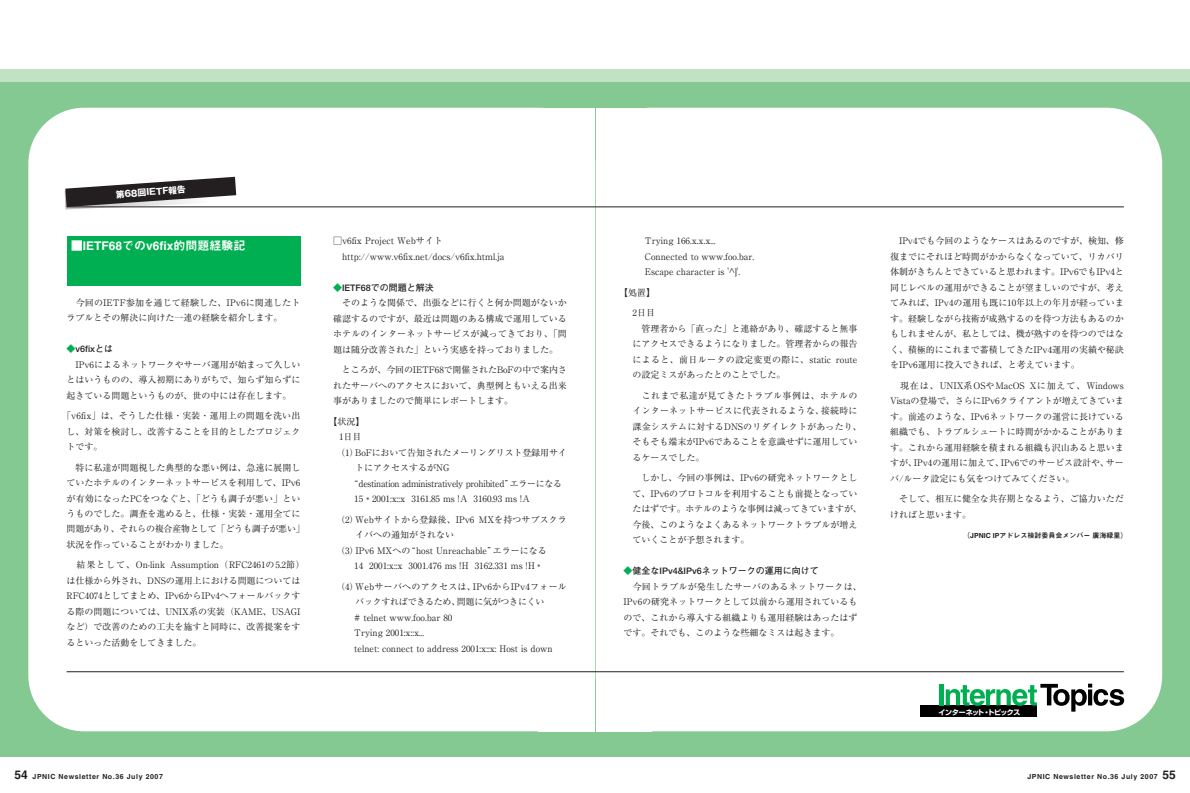
<style>
.page{position:relative;width:1190px;height:793px;background:#fff}
.page>*{position:absolute;margin:0;border:0;box-sizing:border-box;transform-origin:0 0}
.t1{font:12px "Midashi Go MB31";color:#fff}
.t2{font:9px/15.5px "Ryumin";color:#231f20}
.t3{font:700 9px "Futo Go B101";color:#231f20}
.t4{font:9px "Ryumin";letter-spacing:-.03em;color:#231f20}
.t5{font:9px "Ryumin";letter-spacing:.035em;color:#231f20}
.t6{font:700 8.7px "Gothic MB101";color:#fff}
.t7{font:7px "Midashi Go MB31";letter-spacing:.085em;color:#231f20}
.t8{font:7px "Midashi Go MB31";color:#231f20}
.t9{font:700 7px "Shin Go";letter-spacing:-.055em;color:#fff}
.s1{color:#00af52}
.s2{font-size:12px}
</style>
<div class="page">
<div style="left:595px;top:70px;width:595px;height:687px;background:#84c991"></div>
<div style="left:595px;top:70px;width:595px;height:12px;background:#c1e2c3"></div>
<div style="left:595px;top:108px;width:567px;height:623px;background:#fff;border-radius:56px"></div>
<div style="left:595px;top:108px;width:57px;height:623px;background:#fff"></div>
<div style="left:0;top:70px;width:595px;height:687px;background:#84c991"></div>
<div style="left:0;top:70px;width:595px;height:12px;background:#c1e2c3"></div>
<div style="left:28px;top:108px;width:567px;height:623px;background:#fff;border-radius:56px"></div>
<div style="left:539px;top:108px;width:56px;height:623px;background:#fff"></div>
<hr style="left:595px;top:207px;width:529px;height:1px;background:#231f20">
<hr style="left:595px;top:672px;width:529px;height:1px;background:#231f20">
<hr style="left:67px;top:672px;width:528px;height:1px;background:#231f20">
<div style="left:920px;top:705px;width:117px;height:12px;background:#000"></div>
<div style="left:939px;top:684px;width:5px;height:21px;background:#00af52"></div>
<svg style="left:946px;top:684px;width:178px;height:28px"></svg>
<svg style="left:65px;top:177px;width:171px;height:32px"></svg>
<hr style="left:67px;top:207px;width:528px;height:1px;background:#231f20">
<div style="left:67px;top:237px;width:233px;height:49px;background:#00af52"></div>
<p class="t6" style="left:116px;top:191px;width:72px;rotate:-4deg">第68回IETF報告</p>
<h1 class="t1" style="left:71px;top:241px;width:176px">■IETF68でのv6fix的問題経験記</h1>
<p class="t2" style="left:67px;top:296px;width:235px;text-indent:9px">今回のIETF参加を通じて経験した、IPv6に関連したトラブルとその解決に向けた一連の経験を紹介します。</p>
<p class="t3" style="left:67px;top:345px;width:48px"><span class="s1">◆</span>v6fixとは</p>
<p class="t2" style="left:67px;top:358px;width:235px;text-align:justify;text-indent:9px">IPv6によるネットワークやサーバ運用が始まって久しいとはいうものの、導入初期にありがちで、知らず知らずに起きている問題というものが、世の中には存在します。</p>
<p class="t2" style="left:67px;top:409px;width:235px;text-align:justify;text-indent:-5px">「v6fix」は、そうした仕様・実装・運用上の問題を洗い出し、対策を検討し、改善することを目的としたプロジェクトです。</p>
<p class="t2" style="left:67px;top:461px;width:240px;text-indent:9px">特に私達が問題視した典型的な悪い例は、急速に展開していたホテルのインターネットサービスを利用して、IPv6が有効になったPCをつなぐと、「どうも調子が悪い」というものでした。調査を進めると、仕様・実装・運用全てに問題があり、それらの複合産物として「どうも調子が悪い」状況を作っていることがわかりました。</p>
<p class="t2" style="left:67px;top:559px;width:240px;text-indent:10px">結果として、On-link Assumption（RFC2461の5.2節）は仕様から外され、DNSの運用上における問題についてはRFC4074としてまとめ、IPv6からIPv4へフォールバックする際の問題については、UNIX系の実装（KAME、USAGIなど）で改善のための工夫を施すと同時に、改善提案をするといった活動をしてきました。</p>
<p class="t2" style="left:342px;top:234px;width:164px;text-indent:-9px">□v6fix Project Webサイトhttp://www.v6fix.net/docs/v6fix.html.ja</p>
<p class="t3" style="left:333px;top:284px;width:102px"><span class="s1">◆</span>IETF68での問題と解決</p>
<p class="t2" style="left:333px;top:296px;width:235px;text-align:justify;text-indent:9px">そのような関係で、出張などに行くと何か問題がないか確認するのですが、最近は問題のある構成で運用しているホテルのインターネットサービスが減ってきており、「問題は随分改善された」という実感を持っておりました。</p>
<p class="t2" style="left:333px;top:363px;width:235px;text-align:justify;text-indent:9px">ところが、今回のIETF68で開催されたBoFの中で案内されたサーバへのアクセスにおいて、典型例ともいえる出来事がありましたので簡単にレポートします。</p>
<p class="t2" style="left:329px;top:415px;width:37px">【状況】</p>
<p class="t2" style="left:339px;top:430px;width:24px">1日目</p>
<p class="t2" style="left:336px;top:446px;width:232px">（1）BoFにおいて告知されたメーリングリスト登録用サイ</p>
<p class="t2" style="left:355px;top:461px;width:95px">トにアクセスするがNG</p>
<p class="t4" style="left:350px;top:480px;width:214px">“destination administratively prohibited”エラーになる</p>
<p class="t2" style="left:354px;top:492px;width:177px">15 * 2001:x::x 3161.85 ms !A 3160.93 ms !A</p>
<p class="t2" style="left:336px;top:513px;width:232px">（2）Webサイトから登録後、IPv6 MXを持つサブスクラ</p>
<p class="t2" style="left:355px;top:528px;width:100px">イバへの通知がされない</p>
<p class="t2" style="left:336px;top:544px;width:212px">（3）IPv6 MXへの“host Unreachable”エラーになる</p>
<p class="t2" style="left:354px;top:559px;width:188px">14 2001:x::x 3001.476 ms !H 3162.331 ms !H *</p>
<p class="t2" style="left:354px;top:580px;width:214px;text-indent:-18px">（4）Webサーバへのアクセスは、IPv6からIPv4フォールバックすればできるため、問題に気がつきにくい<br># telnet www.foo.bar 80<br>Trying 2001:x::x...<br>telnet: connect to address 2001:x::x: Host is down</p>
<p class="t2" style="left:645px;top:234px;width:111px">Trying 166.x.x.x...<br>Connected to www.foo.bar.<br>Escape character is '^]'.</p>
<p class="t2" style="left:619px;top:286px;width:37px">【処置】</p>
<p class="t2" style="left:633px;top:306px;width:24px">2日目</p>
<p class="t2" style="left:642px;top:322px;width:217px">管理者から「直った」と連絡があり、確認すると無事</p>
<p class="t2" style="left:633px;top:337px;width:226px">にアクセスできるようになりました。管理者からの報告</p>
<p class="t5" style="left:633px;top:356px;width:226px">によると、前日ルータの設定変更の際に、static route</p>
<p class="t2" style="left:633px;top:368px;width:154px">の設定ミスがあったとのことでした。</p>
<p class="t2" style="left:633px;top:389px;width:231px;text-indent:9px">これまで私達が見てきたトラブル事例は、ホテルのインターネットサービスに代表されるような、接続時に課金システムに対するDNSのリダイレクトがあったり、そもそも端末がIPv6であることを意識せずに運用しているケースでした。</p>
<p class="t2" style="left:633px;top:471px;width:231px;text-indent:9px">しかし、今回の事例は、IPv6の研究ネットワークとして、IPv6のプロトコルを利用することも前提となっていたはずです。ホテルのような事例は減ってきていますが、今後、このようなよくあるネットワークトラブルが増えていくことが予想されます。</p>
<p class="t3" style="left:624px;top:567px;width:197px"><span class="s1">◆</span>健全なIPv4&amp;IPv6ネットワークの運用に向けて</p>
<p class="t2" style="left:624px;top:580px;width:240px;text-indent:9px">今回トラブルが発生したサーバのあるネットワークは、<br>IPv6の研究ネットワークとして以前から運用されているもので、これから導入する組織よりも運用経験はあったはずです。それでも、このような些細なミスは起きます。</p>
<p class="t2" style="left:890px;top:234px;width:235px;text-align:justify;text-indent:9px">IPv4でも今回のようなケースはあるのですが、検知、修復までにそれほど時間がかからなくなっていて、リカバリ体制がきちんとできていると思われます。IPv6でもIPv4と同じレベルの運用ができることが望ましいのですが、考えてみれば、IPv4の運用も既に10年以上の年月が経っています。経験しながら技術が成熟するのを待つ方法もあるのかもしれませんが、私としては、機が熟すのを待つのではなく、積極的にこれまで蓄積してきたIPv4運用の実績や秘訣をIPv6運用に投入できれば、と考えています。</p>
<p class="t2" style="left:890px;top:379px;width:235px;text-align:justify;text-indent:10px">現在は、UNIX系OSやMacOS Xに加えて、Windows Vistaの登場で、さらにIPv6クライアントが増えてきています。前述のような、IPv6ネットワークの運営に長けている組織でも、トラブルシュートに時間がかかることがあります。これから運用経験を積まれる組織も沢山あると思いますが、IPv4の運用に加えて、IPv6でのサービス設計や、サーバ/ルータ設定にも気をつけてみてください。</p>
<p class="t2" style="left:890px;top:492px;width:235px;text-indent:9px">そして、相互に健全な共存期となるよう、ご協力いただければと思います。</p>
<p class="t8" style="left:963px;top:533px;width:166px">（JPNIC IPアドレス検討委員会メンバー廣海緑里）</p>
<p class="t9" style="left:939px;top:709px;width:83px">インターネット・トピックス</p>
<p class="t7" style="left:15px;top:774px;width:150px"><span class="s2">54</span> JPNIC Newsletter No.36 July 2007</p>
<p class="t7" style="left:1027px;top:774px;width:150px">JPNIC Newsletter No.36 July 2007 <span class="s2">55</span></p>
</div>
